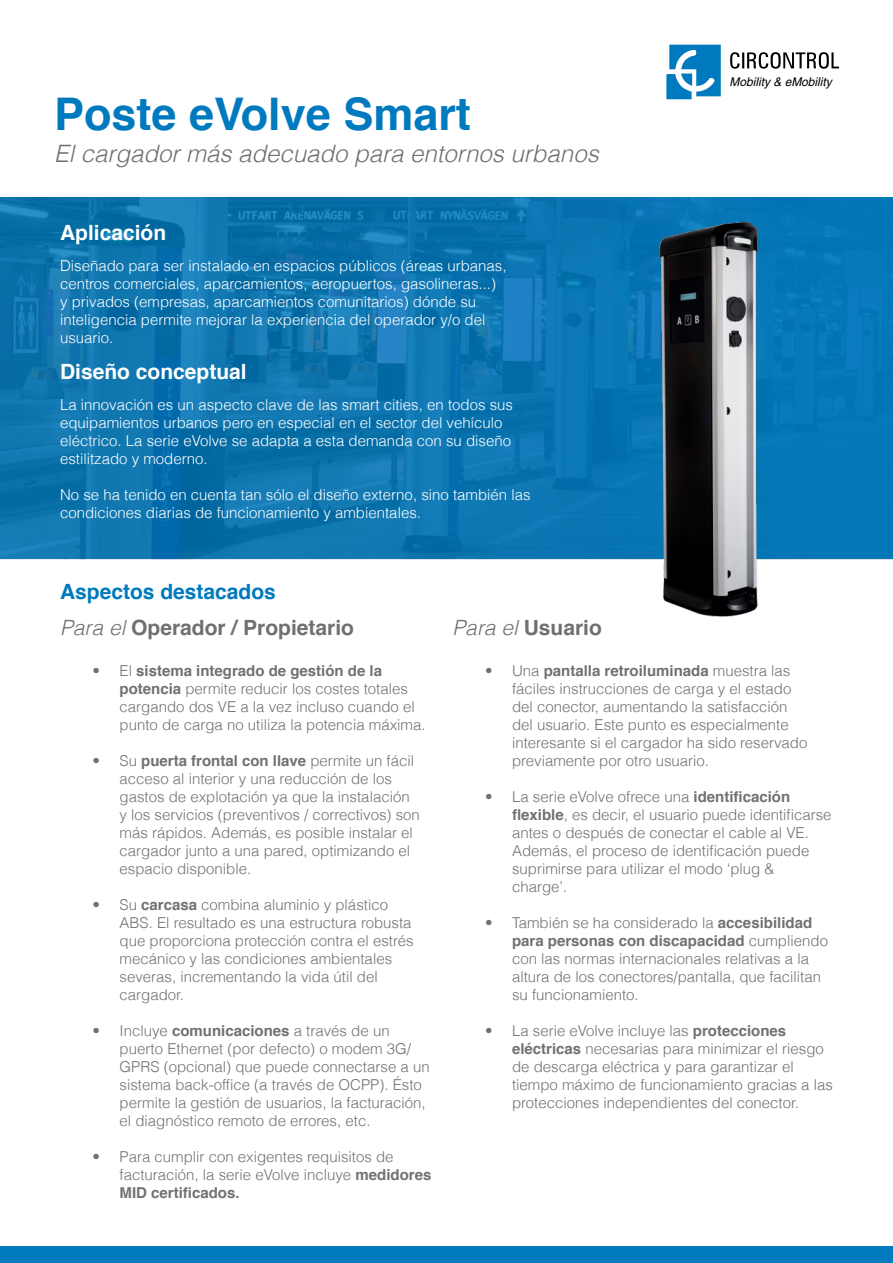
<style>
.page{position:relative;width:893px;height:1263px;background:#fff}
.page>*{position:absolute;margin:0;border:0;box-sizing:border-box;transform-origin:0 0}
.t1{font:700 45px "Helvetica";color:#007abe}
.t2{font:italic 300 24px "Helvetica";color:#6f716f}
.t3{font:700 21px/36.3px "Helvetica";color:#6f716f}
.t4{font:700 21px "Helvetica";color:#fff}
.t5{font:300 15px/18px "Helvetica";color:#6f7271}
.t6{font:300 15px/18px "Helvetica";color:#fff}
.t7{font:italic 12px "Helvetica";color:#000}
.s1{color:#007abe}
.s2{font-weight:300;font-style:italic}
.s3{font-weight:700}
</style>
<div class="page">
<svg style="left:666px;top:45px;width:55px;height:54px"></svg>
<svg style="left:730px;top:52px;width:109px;height:17px"></svg>
<div style="left:0;top:1247px;width:893px;height:16px;background:#007abe"></div>
<svg style="left:0;top:197px;width:893px;height:362px;background:#0b75b0"></svg>
<img style="left:630px;top:205px;width:158px;height:412px">
<h1 class="t1" style="left:54px;top:78px;width:418px">Poste eVolve Smart</h1>
<h2 class="t2" style="left:54px;top:135px;width:546px">El cargador más adecuado para entornos urbanos</h2>
<h3 class="t4" style="left:60px;top:215px;width:108px">Aplicación</h3>
<p class="t6" style="left:60px;top:256px;width:448px">Diseñado para ser instalado en espacios públicos (áreas urbanas, centros comerciales, aparcamientos, aeropuertos, gasolineras...) y privados (empresas, aparcamientos comunitarios) dónde su inteligencia permite mejorar la experiencia del operador y/o del usuario.</p>
<h3 class="t4" style="left:60px;top:355px;width:188px">Diseño conceptual</h3>
<p class="t6" style="left:60px;top:395px;width:454px">La innovación es un aspecto clave de las smart cities, en todos sus equipamientos urbanos pero en especial en el sector del vehículo eléctrico. La serie eVolve se adapta a esta demanda con su diseño estilitzado y moderno.</p>
<p class="t6" style="left:60px;top:485px;width:472px">No se ha tenido en cuenta tan sólo el diseño externo, sino también las condiciones diarias de funcionamiento y ambientales.</p>
<h3 class="t3" style="left:60px;top:574px;width:296px"><span class="s1">Aspectos destacados<br></span><span class="s2">Para el</span> Operador / Propietario</h3>
<h3 class="t3" style="left:452px;top:610px;width:151px"><span class="s2">Para el</span> Usuario</h3>
<p class="t7" style="left:729px;top:75px;width:104px">Mobility &amp; eMobility</p>
<p class="t5" style="left:120px;top:661px;width:307px;text-indent:-27px">• El <span class="s3">sistema integrado de gestión de la potencia</span> permite reducir los costes totales cargando dos VE a la vez incluso cuando el punto de carga no utiliza la potencia máxima.</p>
<p class="t5" style="left:120px;top:751px;width:302px;text-indent:-27px">• Su <span class="s3">puerta frontal con llave</span> permite un fácil acceso al interior y una reducción de los gastos de explotación ya que la instalación y los servicios (preventivos / correctivos) son más rápidos. Además, es posible instalar el cargador junto a una pared, optimizando el espacio disponible.</p>
<p class="t5" style="left:120px;top:895px;width:296px;text-indent:-27px">• Su <span class="s3">carcasa</span> combina aluminio y plástico ABS. El resultado es una estructura robusta que proporciona protección contra el estrés mecánico y las condiciones ambientales severas, incrementando la vida útil del cargador.</p>
<p class="t5" style="left:120px;top:1021px;width:312px;text-indent:-27px">• Incluye <span class="s3">comunicaciones</span> a través de un puerto Ethernet (por defecto) o modem 3G/ GPRS (opcional) que puede connectarse a un sistema back-office (a través de OCPP). Ésto permite la gestión de usuarios, la facturación, el diagnóstico remoto de errores, etc.</p>
<p class="t5" style="left:120px;top:1147px;width:313px;text-indent:-27px">• Para cumplir con exigentes requisitos de facturación, la serie eVolve incluye <span class="s3">medidores<br>MID certificados.</span></p>
<p class="t5" style="left:512px;top:661px;width:297px;text-indent:-27px">• Una <span class="s3">pantalla retroiluminada</span> muestra las fáciles instrucciones de carga y el estado del conector, aumentando la satisfacción del usuario. Este punto es especialmente interesante si el cargador ha sido reservado previamente por otro usuario.</p>
<p class="t5" style="left:512px;top:787px;width:321px;text-indent:-27px">• La serie eVolve ofrece una <span class="s3">identificación flexible</span>, es decir, el usuario puede identificarse antes o después de conectar el cable al VE.<br>Además, el proceso de identificación puede suprimirse para utilizar el modo ‘plug &amp; charge’.</p>
<p class="t5" style="left:512px;top:913px;width:317px;text-indent:-27px">• También se ha considerado la <span class="s3">accesibilidad para personas con discapacidad</span> cumpliendo con las normas internacionales relativas a la altura de los conectores/pantalla, que facilitan su funcionamiento.</p>
<p class="t5" style="left:512px;top:1021px;width:322px;text-indent:-27px">• La serie eVolve incluye las <span class="s3">protecciones eléctricas</span> necesarias para minimizar el riesgo de descarga eléctrica y para garantizar el tiempo máximo de funcionamiento gracias a las protecciones independientes del conector.</p>
</div>
